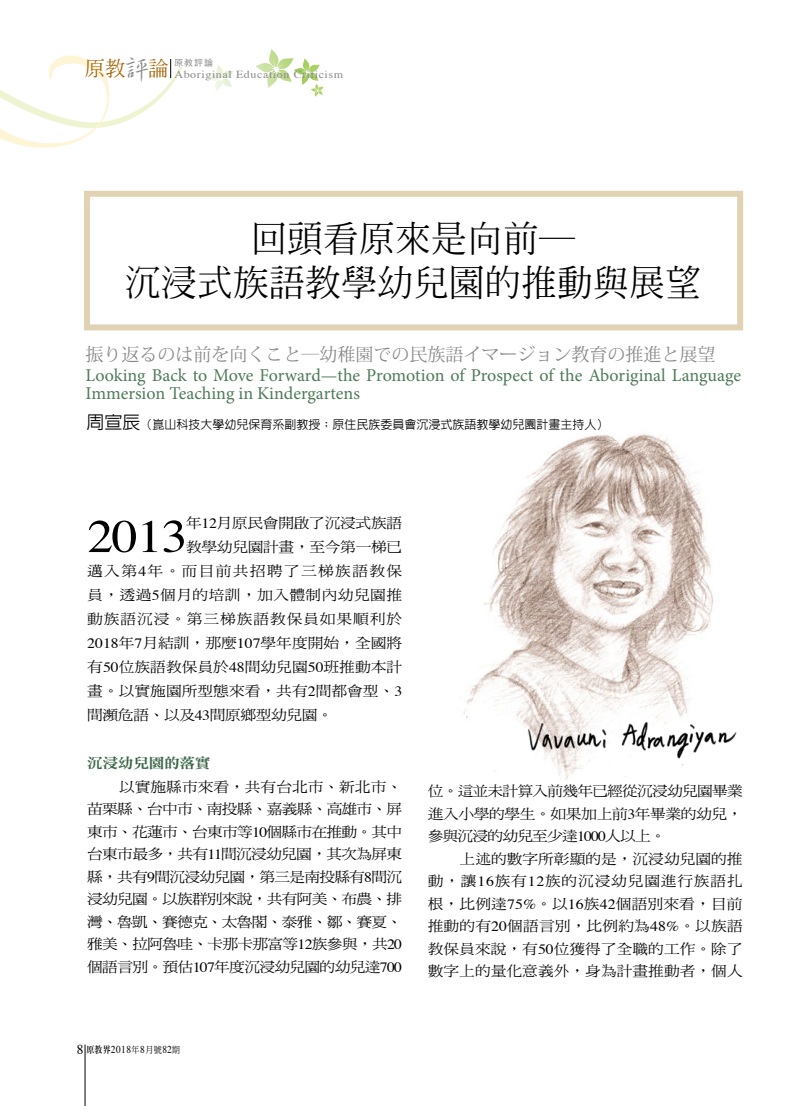
<style>
.page{position:relative;width:808px;height:1106px;background:#fff}
.page>*{position:absolute;margin:0;border:0;box-sizing:border-box;transform-origin:0 0}
.t1{font:46.8px "Times";color:#000;scale:1.11 1}
.t2{font:500 36px/43.5px "AR Ming B5";color:#000;text-align:center}
.t3{font:18px/18px "Minion Pro";letter-spacing:-.005em;color:#4e7a58}
.t4{font:18px "Koz Min Pro";color:#898989}
.t5{font:14.1px/22.5px "DF Ming Std W5";color:#000;text-align:justify;scale:1.11 1}
.t6{font:14.1px "DF Ming Std W5";letter-spacing:-.02em;color:#000;scale:1.11 1}
.t7{font:14.1px "DF Ming Std W5";letter-spacing:.025em;color:#000;scale:1.11 1}
.t8{font:14.1px "DF Ming Std W5";letter-spacing:.085em;color:#000;scale:1.11 1}
.t9{font:14.1px "DF Ming Std W5";letter-spacing:.055em;color:#000;scale:1.11 1}
.t10{font:14.1px "DF Ming Std W5";letter-spacing:-.025em;color:#000;scale:1.11 1}
.t11{font:14.1px "DF Ming Std W9";letter-spacing:-.025em;color:#396545;scale:1.11 1}
.t12{font:500 12px "AR Hei B5";color:#000}
.t13{font:10.8px "Times";letter-spacing:.05em;color:#898989;scale:1.11 1}
.t14{font:10.5px "Times";letter-spacing:.05em;color:#000;scale:.9 1}
.t15{font:9px "Heisei Kaku Go Std W3";color:#898989}
.s1{font-family:"AR Xing Shu B5";font-weight:500;font-size:27.75px}
.s2{font-size:18px}
.s3{font-family:"Times"}
.s4{font-size:13.5px}
.s5{font-family:"AR Ming B5";font-weight:800;font-size:9px}
.s6{font-family:"DF Ming Std W5";font-size:9px}
</style>
<div class="page">
<svg style="left:256px;top:49px;width:68px;height:48px"></svg>
<svg style="left:208px;top:65px;width:25px;height:26px"></svg>
<hr style="left:85px;top:1044px;width:1px;height:62px;background:#000">
<svg style="left:0;top:55px;width:182px;height:93px"></svg>
<img style="left:463px;top:433px;width:250px;height:347px">
<div style="left:84px;top:191px;width:659px;height:139px;border:6px solid #e1d2b4"></div>
<img style="left:521px;top:707px;width:216px;height:66px">
<p class="t13" style="left:85px;top:64px;width:234px"><sup>原教</sup><span class="s1">評</span><sup>論</sup> Aboriginal Education Criticism</p>
<p class="t15" style="left:174px;top:56px;width:40px">原教評論</p>
<h2 class="t2" style="left:125px;top:217px;width:577px">回頭看原來是向前─<br>沉浸式族語教學幼兒園的推動與展望</h2>
<p class="t4" style="left:86px;top:341px;width:631px">振り返るのは前を向くこと―幼稚園での民族語イマージョン教育の推進と展望</p>
<p class="t3" style="left:86px;top:367px;width:657px">Looking Back to Move Forward—the Promotion of Prospect of the Aboriginal Language<br>Immersion Teaching in Kindergartens</p>
<p class="t12" style="left:86px;top:418px;width:523px"><span class="s2">周宣辰</span>（崑山科技大學幼兒保育系副教授；原住民族委員會沉浸式族語教學幼兒園計畫主持人）</p>
<h1 class="t1" style="left:87px;top:492px;width:92px">2013</h1>
<p class="t6" style="left:186px;top:515px;width:196px">年<span class="s3">12</span>月原民會開啟了沉浸式族語</p>
<p class="t6" style="left:186px;top:539px;width:196px">教學幼兒園計畫，至今第一梯已</p>
<p class="t8" style="left:87px;top:563px;width:285px">邁入第<span class="s3">4</span>年。而目前共招聘了三梯族語教保</p>
<p class="t7" style="left:87px;top:587px;width:285px">員，透過<span class="s3">5</span>個月的培訓，加入體制內幼兒園推</p>
<p class="t9" style="left:87px;top:611px;width:285px">動族語沉浸。第三梯族語教保員如果順利於</p>
<p class="t5" style="left:87px;top:631px;width:285px"><span class="s3">2018</span>年<span class="s3">7</span>月結訓，那麼<span class="s3">107</span>學年度開始，全國將</p>
<p class="t5" style="left:87px;top:655px;width:285px">有<span class="s3">50</span>位族語教保員於<span class="s3">48</span>間幼兒園<span class="s3">50</span>班推動本計</p>
<p class="t5" style="left:87px;top:679px;width:285px">畫。以實施園所型態來看，共有<span class="s3">2</span>間都會型、<span class="s3">3</span></p>
<p class="t10" style="left:87px;top:707px;width:223px">間瀕危語、以及<span class="s3">43</span>間原鄉型幼兒園。</p>
<p class="t11" style="left:87px;top:755px;width:113px">沉浸幼兒園的落實</p>
<p class="t5" style="left:87px;top:775px;width:285px;text-indent:32px">以實施縣市來看，共有台北市、新北市、苗栗縣、台中市、南投縣、嘉義縣、高雄市、屏東市、花蓮市、台東市等<span class="s3">10</span>個縣市在推動。其中台東市最多，共有<span class="s3">11</span>間沉浸幼兒園，其次為屏東縣，共有<span class="s3">9</span>間沉浸幼兒園，第三是南投縣有<span class="s3">8</span>間沉浸幼兒園。以族群別來說，共有阿美、布農、排灣、魯凱、賽德克、太魯閣、泰雅、鄒、賽夏、雅美、拉阿魯哇、卡那卡那富等<span class="s3">12</span>族參與，共<span class="s3">20</span>個語言別。預估<span class="s3">107</span>年度沉浸幼兒園的幼兒達<span class="s3">700</span></p>
<p class="t5" style="left:428px;top:779px;width:285px">位。這並未計算入前幾年已經從沉浸幼兒園畢業進入小學的學生。如果加上前<span class="s3">3</span>年畢業的幼兒，參與沉浸的幼兒至少達<span class="s3">1000</span>人以上。</p>
<p class="t5" style="left:428px;top:847px;width:285px;text-indent:32px">上述的數字所彰顯的是，沉浸幼兒園的推動，讓<span class="s3">16</span>族有<span class="s3">12</span>族的沉浸幼兒園進行族語扎根，比例達<span class="s3">75%</span>。以<span class="s3">16</span>族<span class="s3">42</span>個語別來看，目前推動的有<span class="s3">20</span>個語言別，比例約為<span class="s3">48%</span>。以族語教保員來說，有<span class="s3">50</span>位獲得了全職的工作。除了數字上的量化意義外，身為計畫推動者，個人</p>
<p class="t14" style="left:77px;top:1039px;width:116px"><span class="s4">8</span> <span class="s5">原教界</span>2018<span class="s6">年</span>8<span class="s6">月號</span>82<span class="s6">期</span></p>
</div>
